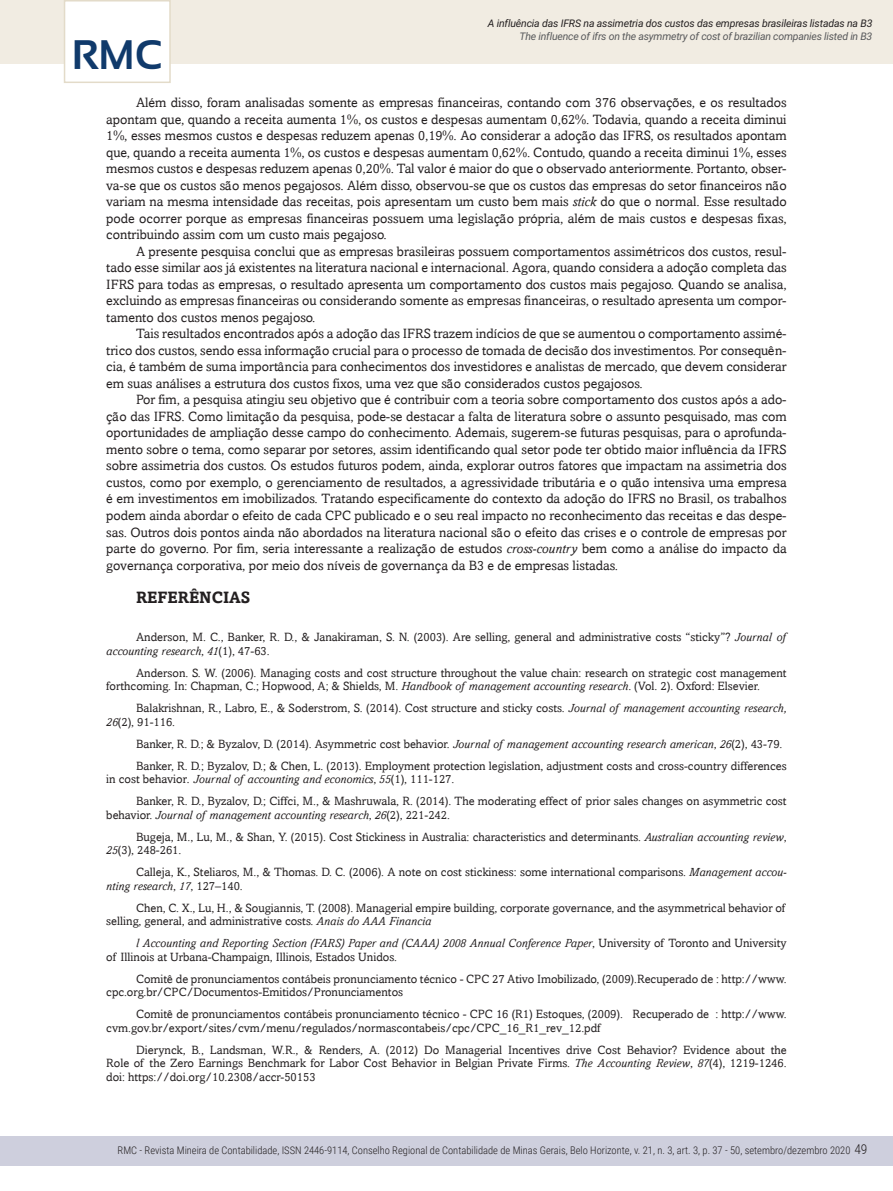
<style>
.page{position:relative;width:893px;height:1191px;background:#fff}
.page>*{position:absolute;margin:0;border:0;box-sizing:border-box;transform-origin:0 0}
.t1{font:700 41.25px "Sansation";color:#103a6b}
.intertitulo_1{font:700 16.5px "Amasis";color:#231f20}
.texto_corrido_1{font:13.5px/16.5px "Amasis";color:#231f20;text-align:justify}
.t2{font:300 13.5px "Roboto Condensed";color:#231f20}
.referencias{font:12px/13.5px "Amasis";color:#231f20}
.t3{font:300 10.5px "Roboto Condensed";color:#231f20}
.t4{font:italic 10.5px "Roboto";letter-spacing:-.015em;color:#231f20}
.t5{font:italic 10.5px "Roboto";letter-spacing:-.02em;color:#57585a}
.s1{font-style:italic}
</style>
<div class="page">
<div style="left:0;top:1135px;width:893px;height:30px;background:#cecfdd"></div>
<div style="left:0;top:0;width:893px;height:64px;background:#f1ece2"></div>
<div style="left:64px;top:0;width:107px;height:83px;background:#fff;border:2px solid #e3dbc9"></div>
<p class="t4" style="left:488px;top:16px;width:386px">A influência das IFRS na assimetria dos custos das empresas brasileiras listadas na B3</p>
<p class="t5" style="left:520px;top:29px;width:354px">The influence of ifrs on the asymmetry of cost of brazilian companies listed in B3</p>
<h1 class="t1" style="left:72px;top:32px;width:92px">RMC</h1>
<p class="texto_corrido_1" style="left:106px;top:94px;width:682px;text-indent:30px">Além disso, foram analisadas somente as empresas financeiras, contando com 376 observações, e os resultados apontam que, quando a receita aumenta 1%, os custos e despesas aumentam 0,62%. Todavia, quando a receita diminui 1%, esses mesmos custos e despesas reduzem apenas 0,19%. Ao considerar a adoção das IFRS, os resultados apontam que, quando a receita aumenta 1%, os custos e despesas aumentam 0,62%. Contudo, quando a receita diminui 1%, esses mesmos custos e despesas reduzem apenas 0,20%. Tal valor é maior do que o observado anteriormente. Portanto, obser&shy;va-se que os custos são menos pegajosos. Além disso, observou-se que os custos das empresas do setor financeiros não variam na mesma intensidade das receitas, pois apresentam um custo bem mais <span class="s1">stick</span> do que o normal. Esse resultado pode ocorrer porque as empresas financeiras possuem uma legislação própria, além de mais custos e despesas fixas, contribuindo assim com um custo mais pegajoso.</p>
<p class="texto_corrido_1" style="left:106px;top:243px;width:682px;text-indent:30px">A presente pesquisa conclui que as empresas brasileiras possuem comportamentos assimétricos dos custos, resul&shy;tado esse similar aos já existentes na literatura nacional e internacional. Agora, quando considera a adoção completa das IFRS para todas as empresas, o resultado apresenta um comportamento dos custos mais pegajoso. Quando se analisa, excluindo as empresas financeiras ou considerando somente as empresas financeiras, o resultado apresenta um compor&shy;tamento dos custos menos pegajoso.</p>
<p class="texto_corrido_1" style="left:106px;top:325px;width:682px;text-indent:30px">Tais resultados encontrados após a adoção das IFRS trazem indícios de que se aumentou o comportamento assimé&shy;trico dos custos, sendo essa informação crucial para o processo de tomada de decisão dos investimentos. Por consequên&shy;cia, é também de suma importância para conhecimentos dos investidores e analistas de mercado, que devem considerar em suas análises a estrutura dos custos fixos, uma vez que são considerados custos pegajosos.</p>
<p class="texto_corrido_1" style="left:106px;top:391px;width:682px;text-indent:30px">Por fim, a pesquisa atingiu seu objetivo que é contribuir com a teoria sobre comportamento dos custos após a ado&shy;ção das IFRS. Como limitação da pesquisa, pode-se destacar a falta de literatura sobre o assunto pesquisado, mas com oportunidades de ampliação desse campo do conhecimento. Ademais, sugerem-se futuras pesquisas, para o aprofunda&shy;mento sobre o tema, como separar por setores, assim identificando qual setor pode ter obtido maior influência da IFRS sobre assimetria dos custos. Os estudos futuros podem, ainda, explorar outros fatores que impactam na assimetria dos custos, como por exemplo, o gerenciamento de resultados, a agressividade tributária e o quão intensiva uma empresa é em investimentos em imobilizados. Tratando especificamente do contexto da adoção do IFRS no Brasil, os trabalhos podem ainda abordar o efeito de cada CPC publicado e o seu real impacto no reconhecimento das receitas e das despe&shy;sas. Outros dois pontos ainda não abordados na literatura nacional são o efeito das crises e o controle de empresas por parte do governo. Por fim, seria interessante a realização de estudos <span class="s1">cross-country</span> bem como a análise do impacto da governança corporativa, por meio dos níveis de governança da B3 e de empresas listadas.</p>
<p class="intertitulo_1" style="left:136px;top:587px;width:116px">REFERÊNCIAS</p>
<p class="referencias" style="left:106px;top:630px;width:681px;text-indent:30px">Anderson, M. C., Banker, R. D., &amp; Janakiraman, S. N. (2003). Are selling, general and administrative costs “sticky”? <span class="s1">Journal of accounting research</span>, <span class="s1">41</span>(1), 47-63.</p>
<p class="referencias" style="left:106px;top:665px;width:682px;text-indent:30px">Anderson. S. W. (2006). Managing costs and cost structure throughout the value chain: research on strategic cost management forthcoming. In: Chapman, C.; Hopwood, A; &amp; Shields, M. <span class="s1">Handbook of management accounting research</span>. (Vol. 2). Oxford: Elsevier.</p>
<p class="referencias" style="left:106px;top:701px;width:682px;text-indent:30px">Balakrishnan, R., Labro, E., &amp; Soderstrom, S. (2014). Cost structure and sticky costs. <span class="s1">Journal of management accounting research,<br>26</span>(2), 91-116.</p>
<p class="referencias" style="left:136px;top:736px;width:648px">Banker, R. D.; &amp; Byzalov, D. (2014). Asymmetric cost behavior. <span class="s1">Journal of management accounting research american</span>, <span class="s1">26</span>(2), 43-79.</p>
<p class="referencias" style="left:106px;top:758px;width:682px;text-indent:30px">Banker, R. D.; Byzalov, D.; &amp; Chen, L. (2013). Employment protection legislation, adjustment costs and cross-country differences in cost behavior<span class="s1">. Journal of accounting and economics</span>, <span class="s1">55</span>(1), 111-127.</p>
<p class="referencias" style="left:106px;top:794px;width:682px;text-indent:30px">Banker, R. D., Byzalov, D.; Ciffci, M., &amp; Mashruwala, R. (2014). The moderating effect of prior sales changes on asymmetric cost behavior. <span class="s1">Journal of management accounting research</span>, <span class="s1">26</span>(2), 221-242.</p>
<p class="referencias" style="left:106px;top:829px;width:682px;text-indent:30px">Bugeja, M., Lu, M., &amp; Shan, Y. (2015). Cost Stickiness in Australia: characteristics and determinants. <span class="s1">Australian accounting review</span>,<br><span class="s1">25</span>(3), 248-261.</p>
<p class="referencias" style="left:106px;top:865px;width:682px;text-indent:30px">Calleja, K., Steliaros, M., &amp; Thomas. D. C. (2006). A note on cost stickiness: some international comparisons. <span class="s1">Management accou&shy;nting research</span>, <span class="s1">17</span>, 127–140.</p>
<p class="referencias" style="left:106px;top:900px;width:680px;text-indent:30px">Chen, C. X., Lu, H., &amp; Sougiannis, T. (2008). Managerial empire building, corporate governance, and the asymmetrical behavior of selling, general, and administrative costs. <span class="s1">Anais do AAA Financia</span></p>
<p class="referencias" style="left:106px;top:936px;width:682px;text-indent:30px"><span class="s1">l Accounting and Reporting Section (FARS) Paper and (CAAA) 2008 Annual Conference Paper</span>, University of Toronto and University of Illinois at Urbana-Champaign, Illinois, Estados Unidos.</p>
<p class="referencias" style="left:106px;top:971px;width:682px;text-indent:30px">Comitê de pronunciamentos contábeis pronunciamento técnico - CPC 27 Ativo Imobilizado, (2009).Recuperado de : http://www. cpc.org.br/CPC/Documentos-Emitidos/Pronunciamentos</p>
<p class="referencias" style="left:106px;top:1007px;width:682px;text-indent:30px">Comitê de pronunciamentos contábeis pronunciamento técnico - CPC 16 (R1) Estoques, (2009). Recuperado de : http://www. cvm.gov.br/export/sites/cvm/menu/regulados/normascontabeis/cpc/CPC_16_R1_rev_12.pdf</p>
<p class="referencias" style="left:106px;top:1042px;width:682px;text-align:justify;text-indent:30px">Dierynck, B., Landsman, W.R., &amp; Renders, A. (2012) Do Managerial Incentives drive Cost Behavior? Evidence about the Role of the Zero Earnings Benchmark for Labor Cost Behavior in Belgian Private Firms. <span class="s1">The Accounting Review</span>, <span class="s1">87</span>(4), 1219-1246. doi: https://doi.org/10.2308/accr-50153</p>
<p class="t2" style="left:854px;top:1140px;width:15px">49</p>
<p class="t3" style="left:118px;top:1143px;width:734px">RMC - Revista Mineira de Contabilidade, ISSN 2446-9114, Conselho Regional de Contabilidade de Minas Gerais, Belo Horizonte, v. 21, n. 3, art. 3, p. 37 - 50, setembro/dezembro 2020</p>
</div>
